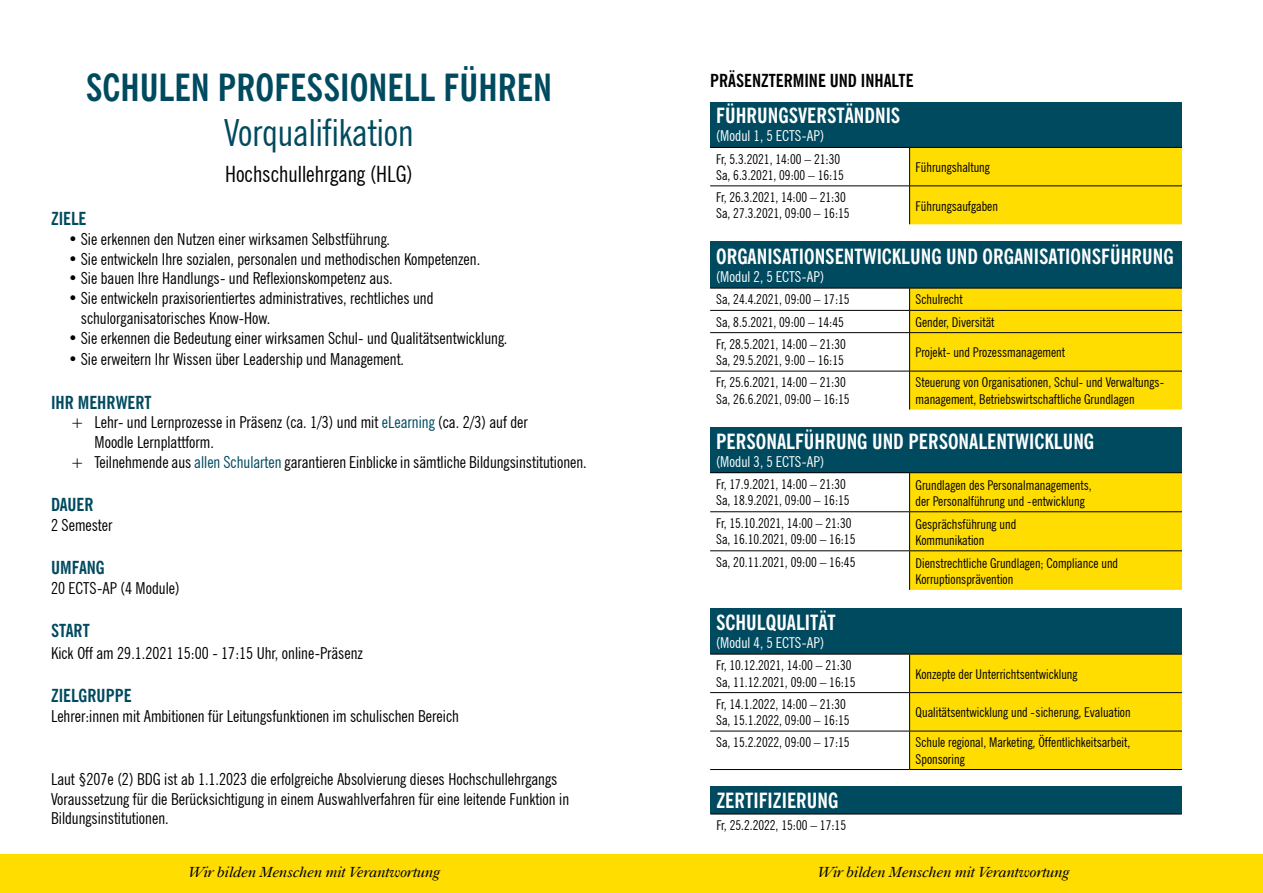
<style>
.page{position:relative;width:1263px;height:893px;background:#fff}
.page>*{position:absolute;margin:0;border:0;box-sizing:border-box;transform-origin:0 0}
.t1{font:700 condensed 37.5px "News Gothic BT";color:#004a60}
.t2{font:condensed 37.5px "News Gothic BT";color:#004a60}
.t3{font:condensed 22.5px "News Gothic BT";color:#000}
.t4{font:700 condensed 21px "News Gothic BT";color:#fff}
.t5{font:700 condensed 18px "News Gothic BT";color:#004a60}
.t6{font:700 condensed 18px "News Gothic BT";color:#000}
.t7{font:condensed 16.5px/19.8px "News Gothic BT";color:#000}
.t8{font:condensed 15px "News Gothic BT";color:#fff}
.t9{font:15px "Dutch 766 BT Italic A";color:#000}
.t10{font:condensed 13.5px/16.2px "News Gothic BT";color:#000}
.s1{color:#004a60}
</style>
<div class="page">
<div style="left:0;top:854px;width:1263px;height:39px;background:#fd0"></div>
<div style="left:710px;top:102px;width:472px;height:45px;background:#004a60"></div>
<div style="left:910px;top:148px;width:272px;height:76px;background:#fd0"></div>
<hr style="left:710px;top:147px;width:199px;height:1px;background:#000">
<hr style="left:909px;top:147px;width:273px;height:1px;background:#000">
<hr style="left:909px;top:148px;width:1px;height:38px;background:#000">
<hr style="left:710px;top:186px;width:199px;height:1px;background:#000">
<hr style="left:909px;top:186px;width:273px;height:1px;background:#000">
<hr style="left:909px;top:186px;width:1px;height:38px;background:#000">
<div style="left:710px;top:242px;width:472px;height:46px;background:#004a60"></div>
<hr style="left:710px;top:288px;width:199px;height:1px;background:#000">
<hr style="left:710px;top:310px;width:199px;height:1px;background:#000">
<div style="left:909px;top:288px;width:273px;height:122px;background:#fd0"></div>
<hr style="left:710px;top:332px;width:199px;height:1px;background:#000">
<hr style="left:909px;top:332px;width:273px;height:1px;background:#000">
<hr style="left:909px;top:333px;width:1px;height:38px;background:#000">
<hr style="left:710px;top:371px;width:199px;height:1px;background:#000">
<hr style="left:909px;top:371px;width:273px;height:1px;background:#000">
<hr style="left:909px;top:371px;width:1px;height:39px;background:#000">
<div style="left:710px;top:427px;width:472px;height:46px;background:#004a60"></div>
<div style="left:910px;top:473px;width:272px;height:117px;background:#fd0"></div>
<hr style="left:710px;top:472px;width:199px;height:1px;background:#000">
<hr style="left:909px;top:472px;width:273px;height:1px;background:#000">
<hr style="left:909px;top:473px;width:1px;height:38px;background:#000">
<hr style="left:710px;top:511px;width:199px;height:1px;background:#000">
<hr style="left:909px;top:511px;width:273px;height:1px;background:#000">
<hr style="left:909px;top:512px;width:1px;height:38px;background:#000">
<hr style="left:710px;top:550px;width:199px;height:1px;background:#000">
<hr style="left:909px;top:550px;width:273px;height:1px;background:#000">
<hr style="left:909px;top:551px;width:1px;height:39px;background:#000">
<div style="left:710px;top:609px;width:472px;height:45px;background:#004a60"></div>
<div style="left:910px;top:655px;width:272px;height:114px;background:#fd0"></div>
<hr style="left:710px;top:654px;width:199px;height:1px;background:#000">
<hr style="left:909px;top:654px;width:273px;height:1px;background:#000">
<hr style="left:909px;top:654px;width:1px;height:38px;background:#000">
<hr style="left:710px;top:692px;width:199px;height:1px;background:#000">
<hr style="left:909px;top:692px;width:273px;height:1px;background:#000">
<hr style="left:909px;top:693px;width:1px;height:38px;background:#000">
<hr style="left:710px;top:731px;width:199px;height:1px;background:#000">
<hr style="left:909px;top:731px;width:273px;height:1px;background:#000">
<hr style="left:909px;top:731px;width:1px;height:38px;background:#000">
<hr style="left:710px;top:769px;width:199px;height:1px;background:#000">
<hr style="left:909px;top:769px;width:273px;height:1px;background:#000">
<div style="left:710px;top:787px;width:472px;height:27px;background:#004a60"></div>
<hr style="left:710px;top:814px;width:472px;height:1px;background:#000">
<h1 class="t1" style="left:86px;top:64px;width:468px">SCHULEN PROFESSIONELL FÜHREN</h1>
<h1 class="t2" style="left:224px;top:110px;width:191px">Vorqualifikation</h1>
<h2 class="t3" style="left:225px;top:160px;width:189px">Hochschullehrgang (HLG)</h2>
<h3 class="t5" style="left:51px;top:208px;width:37px">ZIELE</h3>
<p class="t7" style="left:68px;top:229px;width:324px">• Sie erkennen den Nutzen einer wirksamen Selbstführung.</p>
<p class="t7" style="left:68px;top:249px;width:414px">• Sie entwickeln Ihre sozialen, personalen und methodischen Kompetenzen.</p>
<p class="t7" style="left:68px;top:269px;width:326px">• Sie bauen Ihre Handlungs- und Reflexionskompetenz aus.</p>
<p class="t7" style="left:81px;top:288px;width:354px;text-indent:-13px">• Sie entwickeln praxisorientiertes administratives, rechtliches und schulorganisatorisches Know-How.</p>
<p class="t7" style="left:68px;top:328px;width:441px">• Sie erkennen die Bedeutung einer wirksamen Schul- und Qualitätsentwicklung.</p>
<p class="t7" style="left:68px;top:350px;width:338px">• Sie erweitern Ihr Wissen über Leadership und Management.</p>
<h3 class="t5" style="left:51px;top:391px;width:86px">IHR MEHRWERT</h3>
<p class="t7" style="left:71px;top:413px;width:459px">+ Lehr- und Lernprozesse in Präsenz (ca. 1/3) und mit <span class="s1">eLearning</span> (ca. 2/3) auf der</p>
<p class="t7" style="left:95px;top:432px;width:121px">Moodle Lernplattform.</p>
<p class="t7" style="left:71px;top:452px;width:518px">+ Teilnehmende aus <span class="s1">allen Schularten</span> garantieren Einblicke in sämtliche Bildungsinstitutionen.</p>
<h3 class="t5" style="left:51px;top:494px;width:44px">DAUER</h3>
<p class="t7" style="left:51px;top:515px;width:63px">2 Semester</p>
<h3 class="t5" style="left:51px;top:557px;width:54px">UMFANG</h3>
<p class="t7" style="left:51px;top:578px;width:130px">20 ECTS-AP (4 Module)</p>
<h3 class="t5" style="left:51px;top:620px;width:40px">START</h3>
<p class="t7" style="left:51px;top:643px;width:313px">Kick Off am 29.1.2021 15:00 - 17:15 Uhr, online-Präsenz</p>
<h3 class="t5" style="left:51px;top:685px;width:82px">ZIELGRUPPE</h3>
<p class="t7" style="left:51px;top:706px;width:409px">Lehrer:innen mit Ambitionen für Leitungsfunktionen im schulischen Bereich</p>
<p class="t7" style="left:51px;top:769px;width:520px">Laut §207e (2) BDG ist ab 1.1.2023 die erfolgreiche Absolvierung dieses Hochschullehrgangs<br>Voraussetzung für die Berücksichtigung in einem Auswahlverfahren für eine leitende Funktion in<br>Bildungsinstitutionen.</p>
<h3 class="t6" style="left:710px;top:69px;width:68px">PRÄSEN ZTERMINE</h3>
<h3 class="t6" style="left:830px;top:69px;width:10px">UND</h3>
<h3 class="t6" style="left:861px;top:69px;width:44px">IN HALTE</h3>
<h3 class="t4" style="left:716px;top:103px;width:148px">FÜ HRUNGSVERSTÄNDNI</h3>
<h3 class="t4" style="left:891px;top:103px;width:11px">S</h3>
<p class="t8" style="left:716px;top:127px;width:110px">(Modul 1, 5 ECTS-AP)</p>
<p class="t10" style="left:716px;top:151px;width:129px">Fr, 5.3.2021, 14:00 – 21:30<br>Sa, 6.3.2021, 09:00 – 16:15</p>
<p class="t10" style="left:916px;top:159px;width:76px">Führungshaltung</p>
<p class="t10" style="left:716px;top:189px;width:135px">Fr, 26.3.2021, 14:00 – 21:30<br>Sa, 27.3.2021, 09:00 – 16:15</p>
<p class="t10" style="left:916px;top:198px;width:84px">Führungsaufgaben</p>
<h3 class="t4" style="left:716px;top:244px;width:76px">ORGANI SATION</h3>
<h3 class="t4" style="left:825px;top:244px;width:132px">SENTWICKLUNG UND</h3>
<h3 class="t4" style="left:982px;top:244px;width:76px">ORGANI SATION</h3>
<h3 class="t4" style="left:1092px;top:244px;width:83px">SFÜHRUNG</h3>
<p class="t8" style="left:716px;top:268px;width:110px">(Modul 2, 5 ECTS-AP)</p>
<p class="t10" style="left:716px;top:291px;width:135px">Sa, 24.4.2021, 09:00 – 17:15</p>
<p class="t10" style="left:916px;top:291px;width:49px">Schulrecht</p>
<p class="t10" style="left:716px;top:314px;width:129px">Sa, 8.5.2021, 09:00 – 14:45</p>
<p class="t10" style="left:916px;top:314px;width:80px">Gender, Diversität</p>
<p class="t10" style="left:716px;top:336px;width:131px">Fr, 28.5.2021, 14:00 – 21:30<br>Sa, 29.5.2021, 9:00 – 16:15</p>
<p class="t10" style="left:916px;top:344px;width:151px">Projekt- und Prozessmanagement</p>
<p class="t10" style="left:716px;top:374px;width:135px">Fr, 25.6.2021, 14:00 – 21:30<br>Sa, 26.6.2021, 09:00 – 16:15</p>
<p class="t10" style="left:916px;top:374px;width:250px">Steuerung von Organisationen, Schul- und Verwaltungs&shy;management, Betriebswirtschaftliche Grundlagen</p>
<h3 class="t4" style="left:716px;top:428px;width:380px">PERSONALFÜ HRUNG UND PERSONALENTWICKLUNG</h3>
<p class="t8" style="left:716px;top:452px;width:110px">(Modul 3, 5 ECTS-AP)</p>
<p class="t10" style="left:716px;top:476px;width:135px">Fr, 17.9.2021, 14:00 – 21:30<br>Sa, 18.9.2021, 09:00 – 16:15</p>
<p class="t10" style="left:916px;top:477px;width:178px">Grundlagen des Personalmanagements, der Personalführung und -entwicklung</p>
<p class="t10" style="left:716px;top:515px;width:141px">Fr, 15.10.2021, 14:00 – 21:30<br>Sa, 16.10.2021, 09:00 – 16:15</p>
<p class="t10" style="left:916px;top:516px;width:102px">Gesprächsführung und<br>Kommunikation</p>
<p class="t10" style="left:716px;top:554px;width:141px">Sa, 20.11.2021, 09:00 – 16:45</p>
<p class="t10" style="left:916px;top:555px;width:204px">Dienstrechtliche Grundlagen; Compliance und<br>Korruptionsprävention</p>
<h3 class="t4" style="left:716px;top:610px;width:121px">SCHULQUALITÄT</h3>
<p class="t8" style="left:716px;top:634px;width:110px">(Modul 4, 5 ECTS-AP)</p>
<p class="t10" style="left:716px;top:657px;width:141px">Fr, 10.12.2021, 14:00 – 21:30<br>Sa, 11.12.2021, 09:00 – 16:15</p>
<p class="t10" style="left:916px;top:666px;width:163px">Konzepte der Unterrichtsentwicklung</p>
<p class="t10" style="left:716px;top:696px;width:135px">Fr, 14.1.2022, 14:00 – 21:30<br>Sa, 15.1.2022, 09:00 – 16:15</p>
<p class="t10" style="left:916px;top:704px;width:217px">Qualitätsentwicklung und -sicherung, Evaluation</p>
<p class="t10" style="left:716px;top:734px;width:135px">Sa, 15.2.2022, 09:00 – 17:15</p>
<p class="t10" style="left:916px;top:734px;width:216px">Schule regional, Marketing, Öffentlichkeitsarbeit,<br>Sponsoring</p>
<h3 class="t4" style="left:716px;top:788px;width:18px">ZERTIFI</h3>
<h3 class="t4" style="left:773px;top:788px;width:19px">ZIERUN</h3>
<h3 class="t4" style="left:828px;top:788px;width:12px">G</h3>
<p class="t10" style="left:716px;top:817px;width:131px">Fr, 25.2.2022, 15:00 – 17:15</p>
<p class="t9" style="left:189px;top:863px;width:253px">Wir bilden Menschen mit Verantwortung</p>
<p class="t9" style="left:818px;top:863px;width:253px">Wir bilden Menschen mit Verantwortung</p>
</div>
